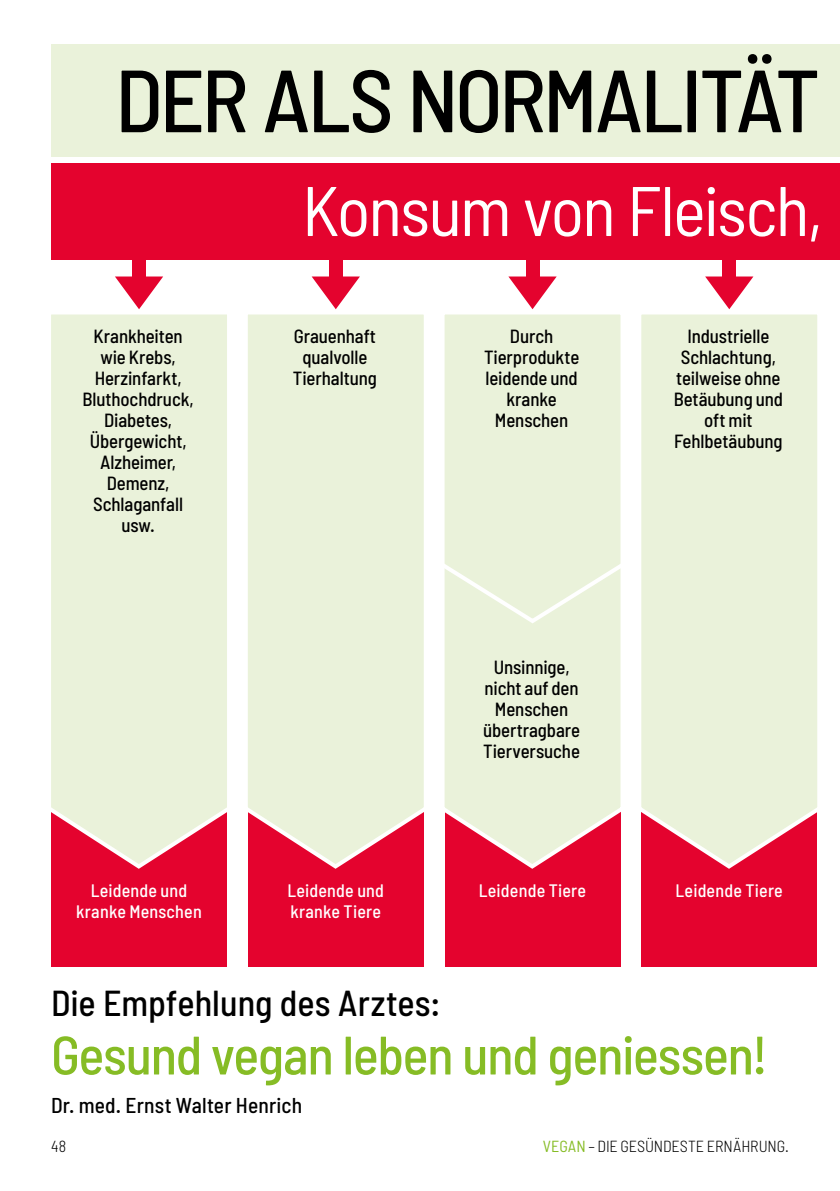
<style>
.page{position:relative;width:840px;height:1191px;background:#fff}
.page>*{position:absolute;margin:0;border:0;box-sizing:border-box;transform-origin:0 0}
.t1{font:500 semi-condensed 88px "Barlow";letter-spacing:-.035em;color:#000}
.t2{font:semi-condensed 70px "Barlow";letter-spacing:-.03em;color:#fff}
.t3{font:500 semi-condensed 54px "Barlow";letter-spacing:-.025em;color:#86bc25}
.t4{font:500 semi-condensed 36px "Barlow";color:#000}
.t5{font:500 semi-condensed 21.4px "Barlow";letter-spacing:.01em;color:#000}
.t6{font:500 semi-condensed 19px/21px "Barlow";letter-spacing:-.005em;color:#000;text-align:center}
.t7{font:500 semi-condensed 18px "Barlow";letter-spacing:.01em;color:#fff}
.t8{font:300 semi-condensed 16px "Barlow";color:#000}
.s1{font-weight:400;color:#86bc25}
</style>
<div class="page">
<div style="left:722px;top:229px;width:13px;height:48px;background:#e4032e"></div>
<svg style="left:705px;top:276px;width:48px;height:32px"></svg>
<div style="left:525px;top:229px;width:14px;height:48px;background:#e4032e"></div>
<svg style="left:508px;top:276px;width:48px;height:32px"></svg>
<div style="left:329px;top:229px;width:13px;height:48px;background:#e4032e"></div>
<svg style="left:311px;top:276px;width:49px;height:32px"></svg>
<div style="left:132px;top:229px;width:14px;height:48px;background:#e4032e"></div>
<svg style="left:115px;top:276px;width:48px;height:32px"></svg>
<div style="left:444px;top:805px;width:176px;height:161px;background:#e4032e"></div>
<div style="left:51px;top:805px;width:176px;height:161px;background:#e4032e"></div>
<div style="left:641px;top:805px;width:175px;height:161px;background:#e4032e"></div>
<div style="left:248px;top:805px;width:175px;height:161px;background:#e4032e"></div>
<svg style="left:51px;top:308px;width:176px;height:561px;background:#eae6d2"></svg>
<svg style="left:641px;top:308px;width:176px;height:564px;background:#eae5d1"></svg>
<svg style="left:248px;top:308px;width:176px;height:564px;background:#eae4d1"></svg>
<svg style="left:444px;top:308px;width:177px;height:564px;background:#eae4d0"></svg>
<svg style="left:444px;top:559px;width:177px;height:67px;background:#ebf2dc"></svg>
<div style="left:51px;top:163px;width:788px;height:97px;background:#e4032e"></div>
<div style="left:51px;top:44px;width:788px;height:112px;background:#eaf2da"></div>
<h1 class="t1" style="left:115px;top:46px;width:706px">DER ALS NORMALITÄT</h1>
<h2 class="t2" style="left:302px;top:167px;width:522px">Konsum von Fleisch,</h2>
<p class="t6" style="left:293px;top:325px;width:85px">Grauenhaft qualvolle<br>Tierhaltung</p>
<p class="t6" style="left:483px;top:325px;width:97px">Durch<br>Tierprodukte leidende und kranke<br>Menschen</p>
<p class="t6" style="left:82px;top:325px;width:113px">Krankheiten wie Krebs,<br>Herzinfarkt,<br>Bluthochdruck,<br>Diabetes,<br>Übergewicht,<br>Alzheimer,<br>Demenz,<br>Schlaganfall usw.</p>
<p class="t6" style="left:673px;top:325px;width:111px">Industrielle<br>Schlachtung, teilweise ohne<br>Betäubung und oft mit<br>Fehlbetäubung</p>
<p class="t6" style="left:483px;top:656px;width:98px">Unsinnige, nicht auf den<br>Menschen übertragbare<br>Tierversuche</p>
<p class="t7" style="left:91px;top:879px;width:98px">Leidende und</p>
<p class="t7" style="left:478px;top:879px;width:109px">Leidende Tiere</p>
<p class="t7" style="left:76px;top:900px;width:127px">kranke Menschen</p>
<p class="t7" style="left:287px;top:879px;width:98px">Leidende und</p>
<p class="t7" style="left:675px;top:879px;width:109px">Leidende Tiere</p>
<p class="t7" style="left:290px;top:900px;width:92px">kranke Tiere</p>
<p class="t7" style="left:76px;top:887px;width:127px">kranke Menschen</p>
<p class="t7" style="left:290px;top:887px;width:92px">kranke Tiere</p>
<h3 class="t4" style="left:51px;top:981px;width:391px">Die Empfehlung des Arztes:</h3>
<h3 class="t3" style="left:51px;top:1021px;width:717px">Gesund vegan leben und geniessen!</h3>
<p class="t5" style="left:51px;top:1091px;width:252px">Dr. med. Ernst Walter Henrich</p>
<p class="t8" style="left:51px;top:1136px;width:17px">48</p>
<p class="t8" style="left:542px;top:1136px;width:247px"><span class="s1">VEGAN</span> – DIE GESÜNDESTE ERNÄHRUNG.</p>
</div>
